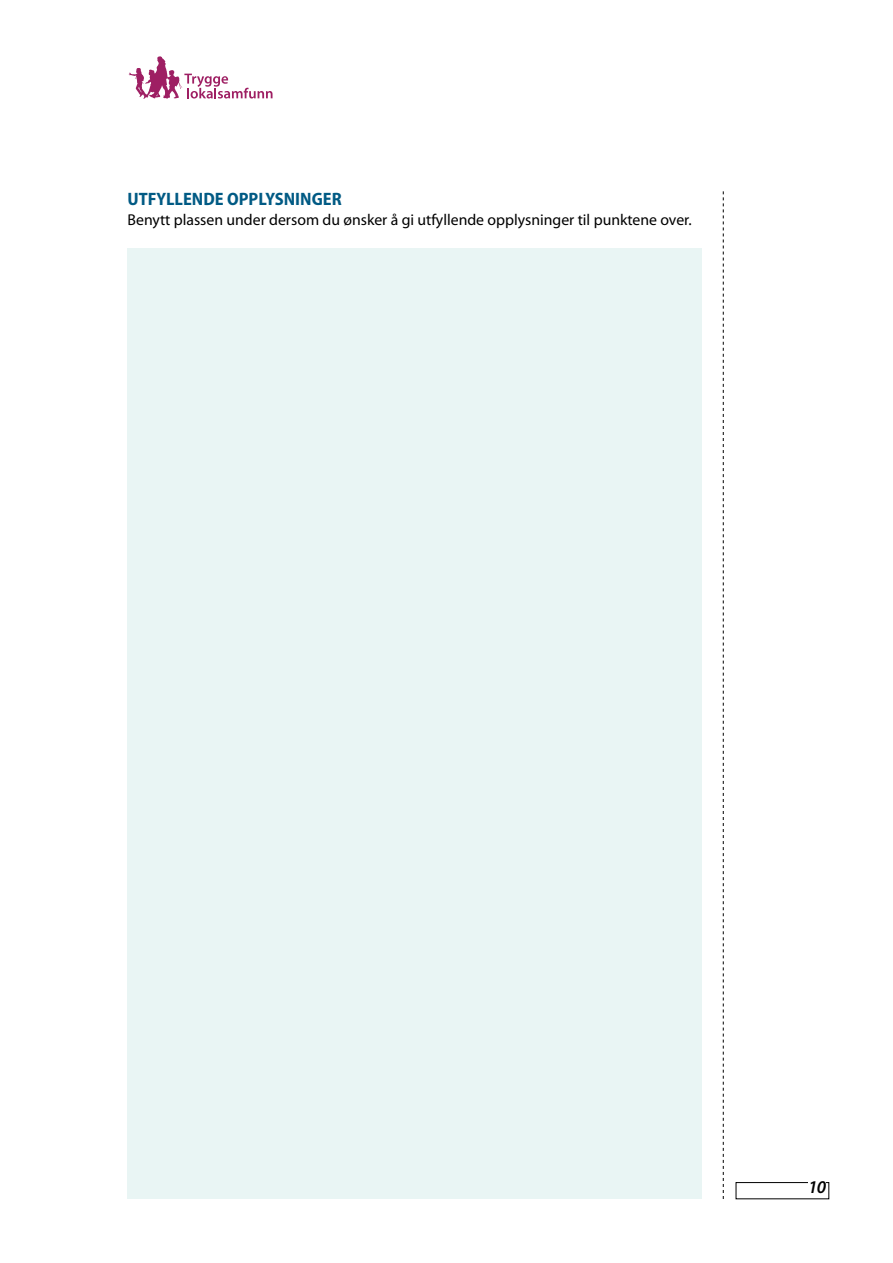
<style>
.page{position:relative;width:893px;height:1263px;background:#fff}
.page>*{position:absolute;margin:0;border:0;box-sizing:border-box;transform-origin:0 0}
.t1{font:700 semi-condensed 18px "Myriad Pro";color:#005a84}
.t2{font:italic 600 18px "Myriad Pro";color:#000}
.t3{font:15.75px "Myriad Pro";color:#000}
</style>
<div class="page">
<div style="left:128px;top:248px;width:574px;height:950px;background:#e9f5f4"></div>
<div style="left:736px;top:1182px;width:93px;height:17px;border:1px solid #000"></div>
<svg style="left:723px;top:191px;width:1px;height:1008px"></svg>
<div style="left:808px;top:1173px;width:18px;height:20px;background:#fff"></div>
<svg style="left:129px;top:56px;width:144px;height:43px"></svg>
<p class="t1" style="left:128px;top:187px;width:216px">UTFYLLENDE OPPLYSNINGER</p>
<p class="t3" style="left:128px;top:211px;width:566px">Benytt plassen under dersom du ønsker å gi utfyllende opplysninger til punktene over.</p>
<p class="t2" style="left:808px;top:1177px;width:19px">10</p>
</div>
